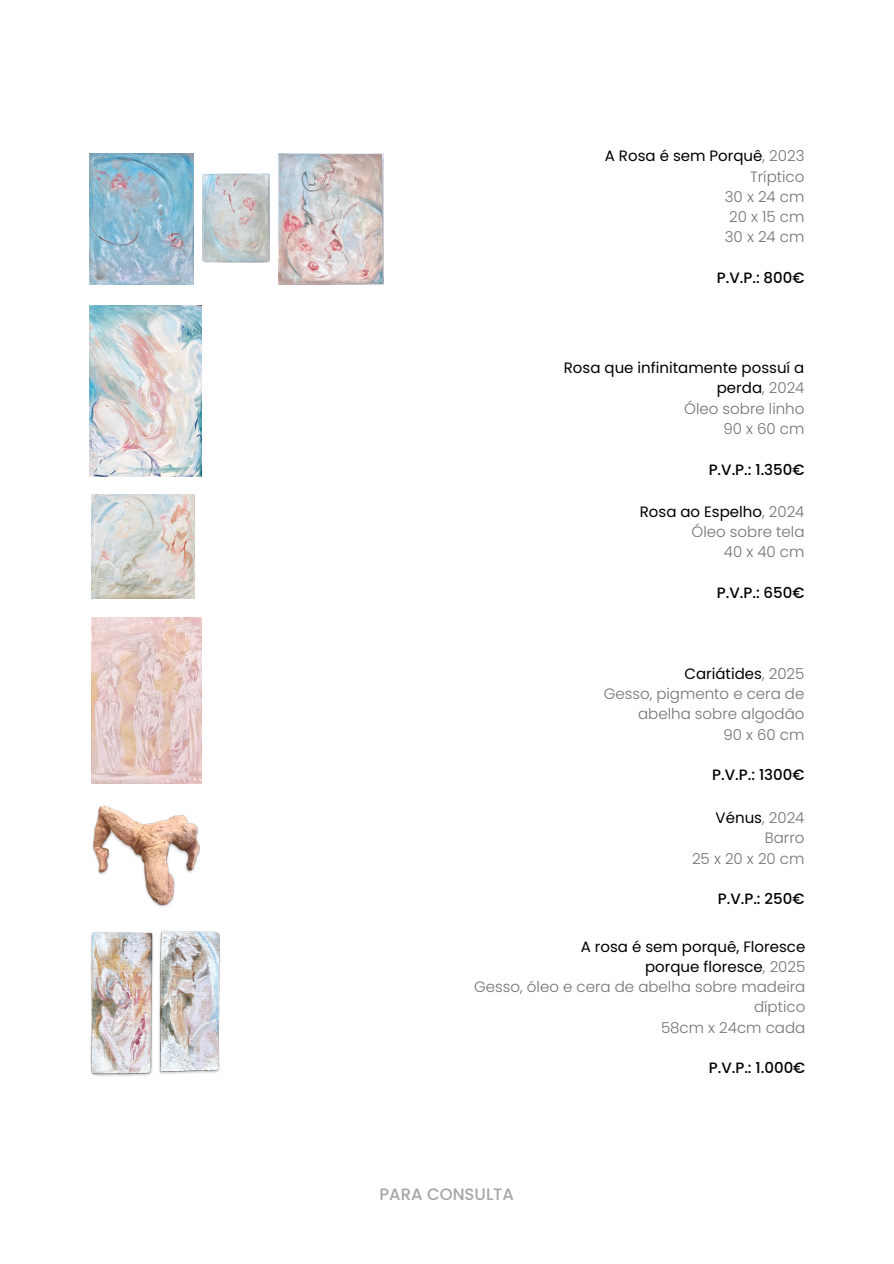
<style>
.page{position:relative;width:894px;height:1264px;background:#fff}
.page>*{position:absolute;margin:0;border:0;box-sizing:border-box;transform-origin:0 0}
.t1{font:500 16.5px "Poppins";color:#a6a6a6}
.t2{font:300 15px "Poppins";color:#737373}
.t3{font:15px/20.2px "Poppins";color:#000;text-align:right}
.t4{font:500 15px "Poppins";color:#000}
.t5{font:300 15px "Poppins";letter-spacing:.275em;color:#737373}
.s1{font-weight:300;color:#737373}
</style>
<div class="page">
<img style="left:89px;top:154px;width:104px;height:130px">
<img style="left:202px;top:173px;width:67px;height:89px">
<img style="left:279px;top:154px;width:104px;height:130px">
<img style="left:89px;top:305px;width:113px;height:171px">
<img style="left:91px;top:495px;width:104px;height:103px">
<img style="left:91px;top:617px;width:110px;height:166px">
<img style="left:92px;top:805px;width:108px;height:102px">
<img style="left:90px;top:930px;width:130px;height:146px">
<p class="t3" style="left:604px;top:146px;width:201px">A Rosa é sem Porquê<span class="s1">, 2023</span></p>
<p class="t2" style="left:749px;top:166px;width:56px">Tríptico</p>
<p class="t2" style="left:724px;top:186px;width:81px">30 x 24 cm</p>
<h1 class="t2" style="left:729px;top:206px;width:77px">20 x 15 cm</h1>
<p class="t2" style="left:724px;top:226px;width:81px">30 x 24 cm</p>
<p class="t4" style="left:716px;top:267px;width:89px">P.V.P.: 800€</p>
<p class="t3" style="left:563px;top:358px;width:242px">Rosa que infinitamente possuí a perda<span class="s1">, 2024</span></p>
<p class="t2" style="left:684px;top:398px;width:122px">Óleo sobre linho</p>
<p class="t2" style="left:723px;top:418px;width:83px">90 x 60 cm</p>
<h1 class="t4" style="left:708px;top:459px;width:97px">P.V.P.: 1.350€</h1>
<p class="t3" style="left:639px;top:501px;width:166px">Rosa ao Espelho<span class="s1">, 2024</span></p>
<p class="t2" style="left:691px;top:521px;width:114px">Óleo sobre tela</p>
<p class="t2" style="left:723px;top:541px;width:82px">40 x 40 cm</p>
<p class="t4" style="left:716px;top:582px;width:89px">P.V.P.: 650€</p>
<p class="t3" style="left:684px;top:663px;width:121px">Cariátides<span class="s1">, 2025</span></p>
<p class="t2" style="left:603px;top:683px;width:202px">Gesso, pigmento e cera de</p>
<p class="t2" style="left:638px;top:703px;width:168px">abelha sobre algodão</p>
<p class="t2" style="left:723px;top:723px;width:83px">90 x 60 cm</p>
<p class="t4" style="left:712px;top:764px;width:94px">P.V.P.: 1300€</p>
<p class="t3" style="left:715px;top:807px;width:90px">Vénus<span class="s1">, 2024</span></p>
<h1 class="t2" style="left:764px;top:827px;width:41px">Barro</h1>
<p class="t5" style="left:691px;top:848px;width:114px">25x20x20cm</p>
<p class="t4" style="left:717px;top:888px;width:88px">P.V.P.: 250€</p>
<p class="t3" style="left:580px;top:936px;width:226px">A rosa é sem porquê, Floresce</p>
<p class="t3" style="left:645px;top:956px;width:162px">porque floresce<span class="s1">, 2025</span></p>
<h1 class="t2" style="left:474px;top:976px;width:332px">Gesso, óleo e cera de abelha sobre madeira</h1>
<p class="t2" style="left:753px;top:996px;width:53px">díptico</p>
<p class="t2" style="left:660px;top:1016px;width:146px">58cm x 24cm cada</p>
<p class="t4" style="left:708px;top:1057px;width:98px">P.V.P.: 1.000€</p>
<p class="t1" style="left:379px;top:1182px;width:136px">PARA CONSULTA</p>
</div>
